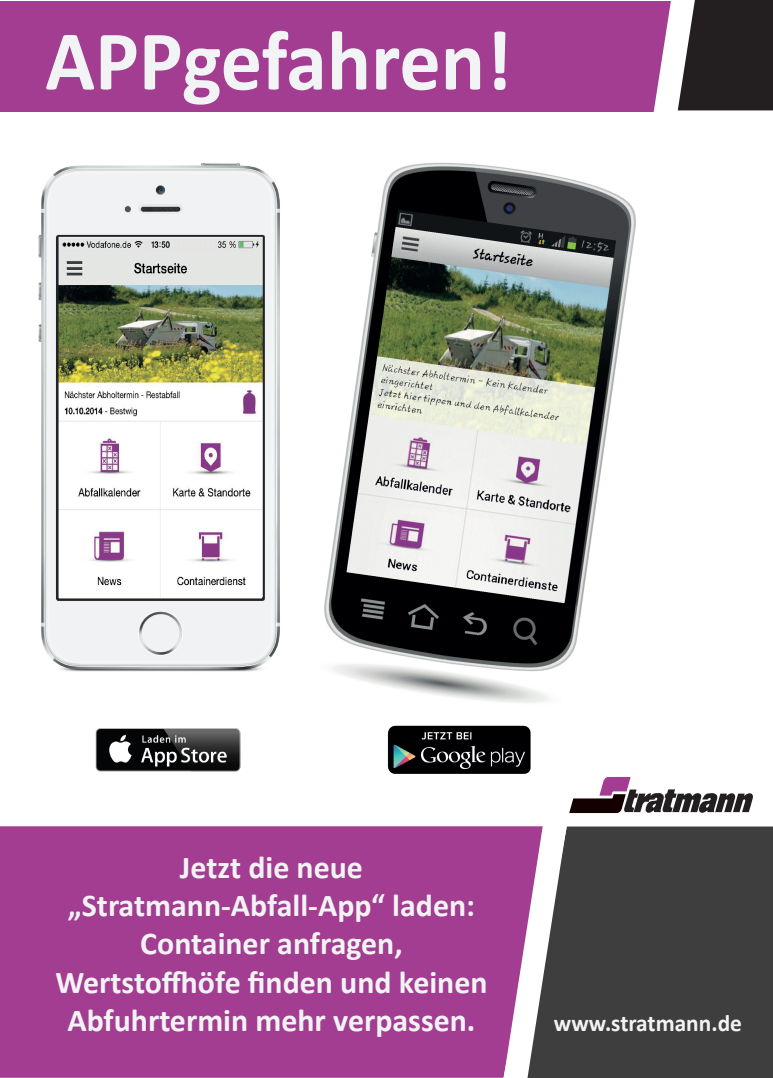
<style>
.page{position:relative;width:773px;height:1078px;background:#fff}
.page>*{position:absolute;margin:0;border:0;box-sizing:border-box;transform-origin:0 0}
.t1{font:700 85.5px "Calibri";color:#f2f3f4;scale:.96 1}
.t2{font:700 32px/38.2px "Calibri";color:#f2f3f4;text-align:center}
.t3{font:700 23.75px "Calibri";color:#f2f3f4}
</style>
<div class="page">
<div style="left:0;top:826px;width:503px;height:251px;background:#a23d91"></div>
<div style="left:694px;top:826px;width:78px;height:251px;background:#3e3e3f"></div>
<div style="left:0;top:1px;width:673px;height:111px;background:#a23d91"></div>
<div style="left:673px;top:0;width:99px;height:114px;background:#231f20"></div>
<svg style="left:503px;top:0;width:191px;height:1077px"></svg>
<svg style="left:573px;top:112px;width:199px;height:664px"></svg>
<svg style="left:569px;top:776px;width:184px;height:39px"></svg>
<img style="left:38px;top:123px;width:657px;height:651px">
<h1 class="t1" style="left:45px;top:6px;width:487px">APPgefahren!</h1>
<p class="t2" style="left:55px;top:847px;width:433px">Jetzt die neue „Stratmann-Abfall-App“ laden:<br>Container anfragen,<br>Wertstoffhöfe finden und keinen<br>Abfuhrtermin mehr verpassen.</p>
<p class="t3" style="left:553px;top:1007px;width:190px">www.stratmann.de</p>
</div>
